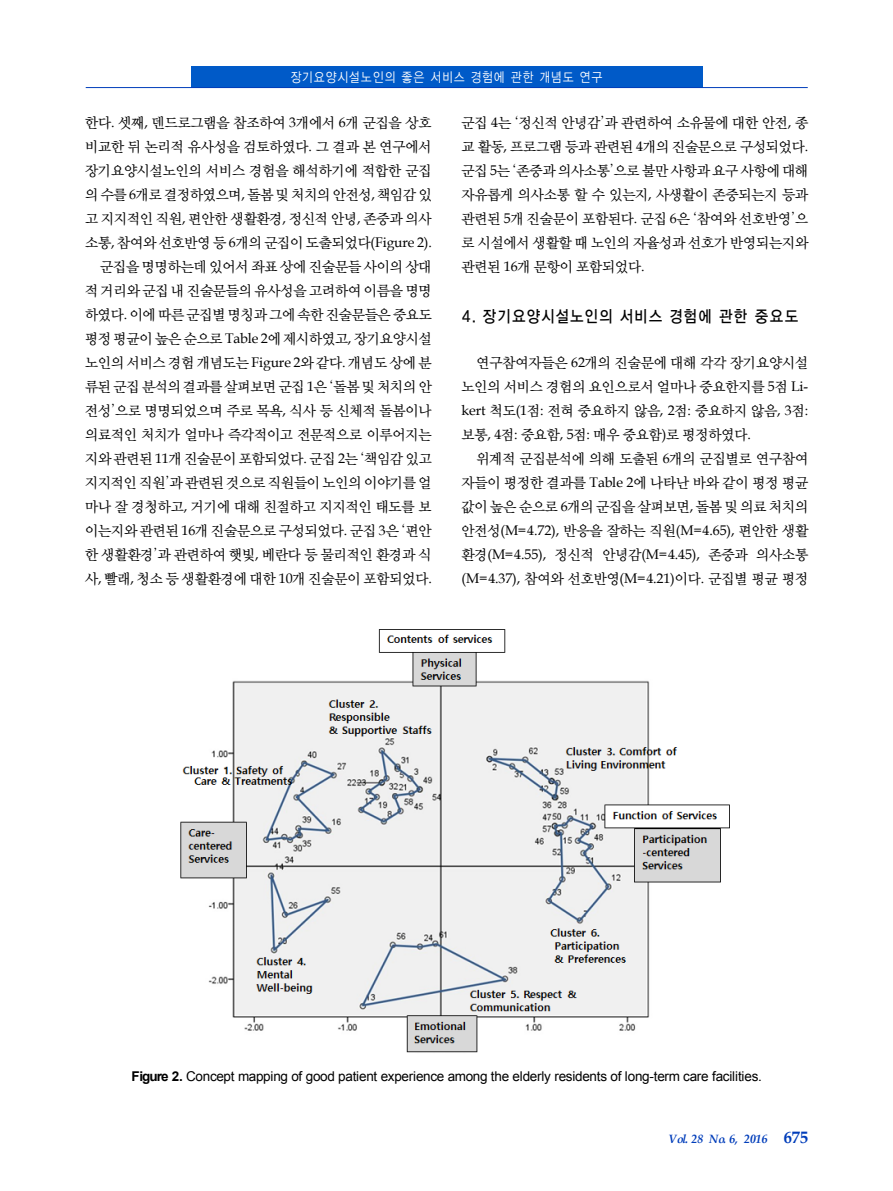
<style>
.page{position:relative;width:893px;height:1191px;background:#fff}
.page>*{position:absolute;margin:0;border:0;box-sizing:border-box;transform-origin:0 0}
.t1{font:15.75px "Korean GD B";letter-spacing:.09em;color:#000;scale:.9 1}
.t2{font:13.95px/24px "Korean MJ B";letter-spacing:-.01em;color:#000;text-align:justify}
.t3{font:13.95px/24px "Book Antiqua";letter-spacing:-.01em;color:#000;text-align:justify}
.t4{font:13.5px "Arial";letter-spacing:-.02em;color:#000}
.t5{font:12.75px "Korean GD M";letter-spacing:.085em;color:#fff;scale:.9 1}
.t6{font:italic 700 12px "Book Antiqua";letter-spacing:-.01em;color:#003dba}
.s1{font-family:"Book Antiqua"}
.s2{font-family:"Batang"}
.s3{font-family:"Korean MJ B"}
.s4{font-weight:700}
.s5{font-style:normal;font-size:16.5px}
</style>
<div class="page">
<div style="left:191px;top:66px;width:511px;height:22px;background:#005ac8"></div>
<hr style="left:86px;top:87px;width:721px;height:1px;background:#003dba">
<img style="left:180px;top:630px;width:549px;height:423px">
<p class="t5" style="left:291px;top:71px;width:348px">장기요양시설노인의 좋은 서비스 경험에 관한 개념도 연구</p>
<p class="t2" style="left:85px;top:111px;width:349px;text-align:right">한다<span class="s1">.</span> 셋째<span class="s1">,</span> 덴드로그램을 참조하여 <span class="s1">3</span>개에서 <span class="s1">6</span>개 군집을 상호 비교한 뒤 논리적 유사성을 검토하였다<span class="s1">.</span> 그 결과 본 연구에서 장기요양시설노인의 서비스 경험을 해석하기에 적합한 군집 의 수를 <span class="s1">6</span>개로 결정하였으며<span class="s1">,</span> 돌봄 및 처치의 안전성<span class="s1">,</span> 책임감 있 고 지지적인 직원<span class="s1">,</span> 편안한 생활환경<span class="s1">,</span> 정신적 안녕<span class="s1">,</span> 존중과 의사 소통<span class="s1">,</span> 참여와 선호반영 등 <span class="s1">6</span>개의 군집이 도출되었다<span class="s1">(Figure 2). </span>군집을 명명하는데 있어서 좌표 상에 진술문들 사이의 상대 적 거리와 군집 내 진술문들의 유사성을 고려하여 이름을 명명 하였다<span class="s1">.</span> 이에 따른 군집별 명칭과 그에 속한 진술문들은 중요도 평정 평균이 높은 순으로 <span class="s1">Table 2</span>에 제시하였고<span class="s1">,</span> 장기요양시설 노인의 서비스 경험 개념도는 <span class="s1">Figure 2</span>와 같다<span class="s1">.</span> 개념도 상에 분 류된 군집 분석의 결과를 살펴보면 군집 <span class="s1">1</span>은 <span class="s2">‘</span>돌봄 및 처치의 안 전성<span class="s2">’</span>으로 명명되었으며 주로 목욕<span class="s1">,</span> 식사 등 신체적 돌봄이나 의료적인 처치가 얼마나 즉각적이고 전문적으로 이루어지는 지와 관련된 <span class="s1">11</span>개 진술문이 포함되었다<span class="s1">.</span> 군집 <span class="s1">2</span>는 <span class="s2">‘</span>책임감 있고 지지적인 직원<span class="s2">’</span>과 관련된 것으로 직원들이 노인의 이야기를 얼 마나 잘 경청하고<span class="s1">,</span> 거기에 대해 친절하고 지지적인 태도를 보 이는지와 관련된 <span class="s1">16</span>개 진술문으로 구성되었다<span class="s1">.</span> 군집 <span class="s1">3</span>은 <span class="s2">‘</span>편안 한 생활환경<span class="s2">’</span>과 관련하여 햇빛<span class="s1">,</span> 베란다 등 물리적인 환경과 식 사<span class="s1">,</span> 빨래<span class="s1">,</span> 청소 등 생활환경에 대한 <span class="s1">10</span>개 진술문이 포함되었다<span class="s1">.</span></p>
<p class="t2" style="left:461px;top:111px;width:348px">군집 <span class="s1">4</span>는 <span class="s2">‘</span>정신적 안녕감<span class="s2">’</span>과 관련하여 소유물에 대한 안전<span class="s1">,</span> 종 교 활동<span class="s1">,</span> 프로그램 등과 관련된 <span class="s1">4</span>개의 진술문으로 구성되었다<span class="s1">. </span>군집 <span class="s1">5</span>는 <span class="s2">‘</span>존중과 의사소통<span class="s2">’</span>으로 불만 사항과 요구 사항에 대해 자유롭게 의사소통 할 수 있는지<span class="s1">,</span> 사생활이 존중되는지 등과 관련된 <span class="s1">5</span>개 진술문이 포함된다<span class="s1">.</span> 군집 <span class="s1">6</span>은 <span class="s2">‘</span>참여와 선호반영<span class="s2">’</span>으 로 시설에서 생활할 때 노인의 자율성과 선호가 반영되는지와 관련된 <span class="s1">16</span>개 문항이 포함되었다<span class="s1">.</span></p>
<p class="t1" style="left:461px;top:308px;width:375px">4. 장기요양시설노인의 서비스 경험에 관한 중요도</p>
<p class="t2" style="left:461px;top:351px;width:348px;text-indent:15px">연구참여자들은 <span class="s1">62</span>개의 진술문에 대해 각각 장기요양시설 노인의 서비스 경험의 요인으로서 얼마나 중요한지를 <span class="s1">5</span>점 <span class="s1">Li&shy;kert</span> 척도<span class="s1">(1</span>점<span class="s1">:</span> 전혀 중요하지 않음<span class="s1">, 2</span>점<span class="s1">:</span> 중요하지 않음<span class="s1">, 3</span>점<span class="s1">: </span>보통<span class="s1">, 4</span>점<span class="s1">:</span> 중요함<span class="s1">, 5</span>점<span class="s1">:</span> 매우 중요함<span class="s1">)</span>로 평정하였다<span class="s1">.</span></p>
<p class="t2" style="left:461px;top:447px;width:348px;text-indent:15px">위계적 군집분석에 의해 도출된 <span class="s1">6</span>개의 군집별로 연구참여 자들이 평정한 결과를 <span class="s1">Table 2</span>에 나타난 바와 같이 평정 평균 값이 높은 순으로 <span class="s1">6</span>개의 군집을 살펴보면<span class="s1">,</span> 돌봄 및 의료 처치의</p>
<p class="t3" style="left:461px;top:519px;width:348px"><span class="s3">안전성</span>(M=4.72), <span class="s3">반응을 잘하는 직원</span>(M=4.65), <span class="s3">편안한 생활 환경</span>(M=4.55), <span class="s3">정신적 안녕감</span>(M=4.45), <span class="s3">존중과 의사소통 </span>(M=4.37), <span class="s3">참여와 선호반영</span>(M=4.21)<span class="s3">이다</span>. <span class="s3">군집별 평균 평정</span></p>
<p class="t4" style="left:131px;top:1069px;width:632px"><span class="s4">Figure 2.</span> Concept mapping of good patient experience among the elderly residents of long-term care facilities.</p>
<p class="t6" style="left:668px;top:1132px;width:141px">Vol. 28 No. 6, 2016 <span class="s5">675</span></p>
</div>
